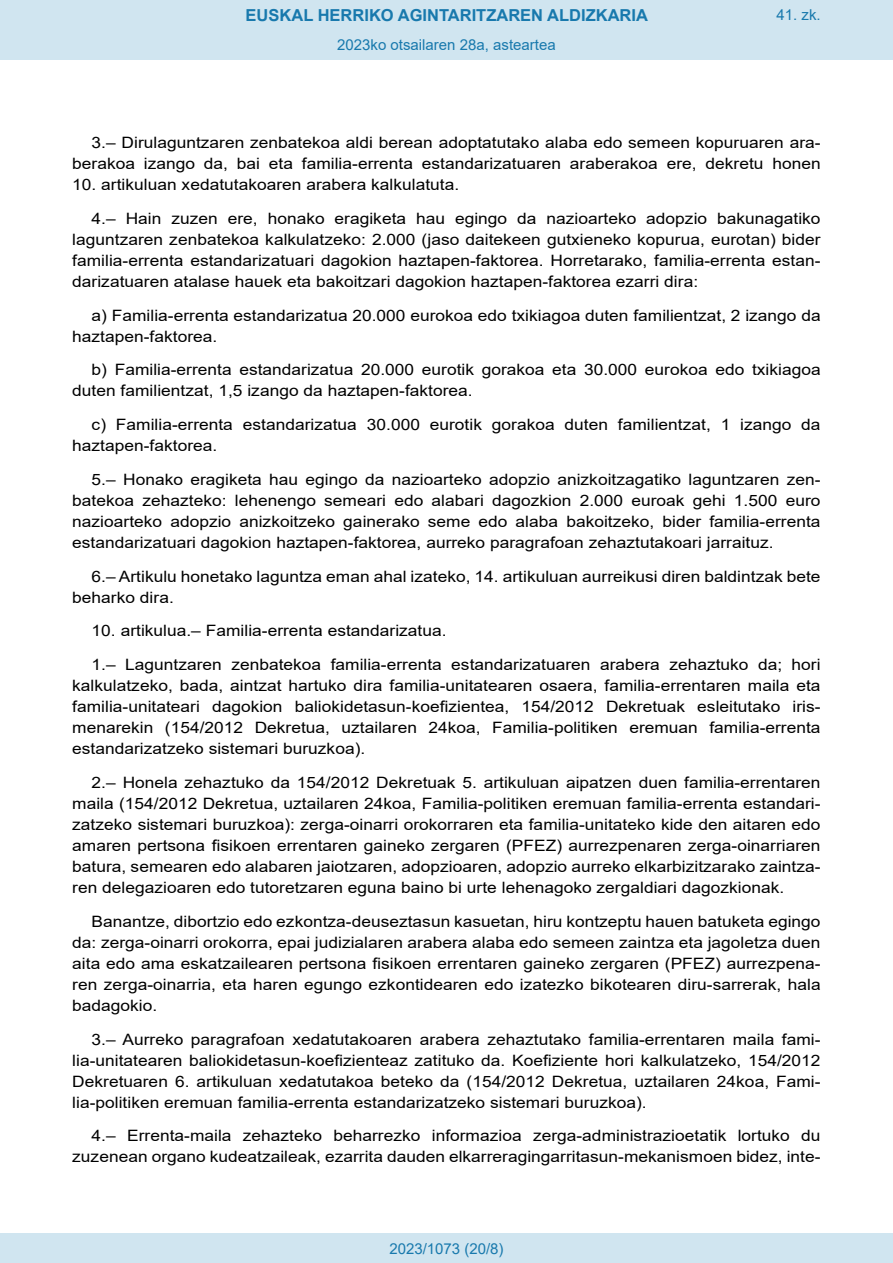
<style>
.page{position:relative;width:893px;height:1263px;background:#fff}
.page>*{position:absolute;margin:0;border:0;box-sizing:border-box;transform-origin:0 0}
.t1{font:700 16.5px "Arial";color:#1879ad}
.BOPVDetalle{font:15.6px/21px "Arial";color:#000;text-align:justify;scale:1.11 1}
.Paginacion_Centro{font:15px "Arial";color:#1879ad}
</style>
<div class="page">
<div style="left:0;top:0;width:893px;height:60px;background:#d0e5f0"></div>
<div style="left:0;top:1233px;width:893px;height:30px;background:#d0e5f0"></div>
<p class="t1" style="left:246px;top:3px;width:404px">EUSKAL HERRIKO AGINTARITZAREN ALDIZKARIA</p>
<p class="Paginacion_Centro" style="left:337px;top:35px;width:220px">2023ko otsailaren 28a, asteartea</p>
<p class="Paginacion_Centro" style="left:776px;top:5px;width:46px">41. zk.</p>
<p class="BOPVDetalle" style="left:72px;top:132px;width:676px;text-align:right">3.– Dirulaguntzaren zenbatekoa aldi berean adoptatutako alaba edo semeen kopuruaren ara&shy;berakoa izango da, bai eta familia-errenta estandarizatuaren araberakoa ere, dekretu honen</p>
<p class="BOPVDetalle" style="left:72px;top:174px;width:350px">10. artikuluan xedatutakoaren arabera kalkulatuta.</p>
<p class="BOPVDetalle" style="left:72px;top:208px;width:676px;text-indent:19px">4.– Hain zuzen ere, honako eragiketa hau egingo da nazioarteko adopzio bakunagatiko laguntzaren zenbatekoa kalkulatzeko: 2.000 (jaso daitekeen gutxieneko kopurua, eurotan) bider familia-errenta estandarizatuari dagokion haztapen-faktorea. Horretarako, familia-errenta estan&shy;darizatuaren atalase hauek eta bakoitzari dagokion haztapen-faktorea ezarri dira:</p>
<p class="BOPVDetalle" style="left:72px;top:305px;width:676px;text-indent:19px">a) Familia-errenta estandarizatua 20.000 eurokoa edo txikiagoa duten familientzat, 2 izango da haztapen-faktorea.</p>
<p class="BOPVDetalle" style="left:72px;top:359px;width:676px;text-indent:19px">b) Familia-errenta estandarizatua 20.000 eurotik gorakoa eta 30.000 eurokoa edo txikiagoa duten familientzat, 1,5 izango da haztapen-faktorea.</p>
<p class="BOPVDetalle" style="left:72px;top:414px;width:676px;text-indent:19px">c) Familia-errenta estandarizatua 30.000 eurotik gorakoa duten familientzat, 1 izango da haztapen-faktorea.</p>
<p class="BOPVDetalle" style="left:72px;top:469px;width:676px;text-indent:19px">5.– Honako eragiketa hau egingo da nazioarteko adopzio anizkoitzagatiko laguntzaren zen&shy;batekoa zehazteko: lehenengo semeari edo alabari dagozkion 2.000 euroak gehi 1.500 euro nazioarteko adopzio anizkoitzeko gainerako seme edo alaba bakoitzeko, bider familia-errenta estandarizatuari dagokion haztapen-faktorea, aurreko paragrafoan zehaztutakoari jarraituz.</p>
<p class="BOPVDetalle" style="left:72px;top:566px;width:676px;text-indent:19px">6.– Artikulu honetako laguntza eman ahal izateko, 14. artikuluan aurreikusi diren baldintzak bete beharko dira.</p>
<p class="BOPVDetalle" style="left:92px;top:620px;width:321px">10. artikulua.– Familia-errenta estandarizatua.</p>
<p class="BOPVDetalle" style="left:72px;top:654px;width:676px;text-indent:19px">1.– Laguntzaren zenbatekoa familia-errenta estandarizatuaren arabera zehaztuko da; hori kalkulatzeko, bada, aintzat hartuko dira familia-unitatearen osaera, familia-errentaren maila eta familia-unitateari dagokion baliokidetasun-koefizientea, 154/2012 Dekretuak esleitutako iris&shy;menarekin (154/2012 Dekretua, uztailaren 24koa, Familia-politiken eremuan familia-errenta estandarizatzeko sistemari buruzkoa).</p>
<p class="BOPVDetalle" style="left:72px;top:772px;width:676px;text-indent:19px">2.– Honela zehaztuko da 154/2012 Dekretuak 5. artikuluan aipatzen duen familia-errentaren maila (154/2012 Dekretua, uztailaren 24koa, Familia-politiken eremuan familia-errenta estandari&shy;zatzeko sistemari buruzkoa): zerga-oinarri orokorraren eta familia-unitateko kide den aitaren edo amaren pertsona fisikoen errentaren gaineko zergaren (PFEZ) aurrezpenaren zerga-oinarriaren batura, semearen edo alabaren jaiotzaren, adopzioaren, adopzio aurreko elkarbizitzarako zaintza&shy;ren delegazioaren edo tutoretzaren eguna baino bi urte lehenagoko zergaldiari dagozkionak.</p>
<p class="BOPVDetalle" style="left:72px;top:911px;width:676px;text-indent:19px">Banantze, dibortzio edo ezkontza-deuseztasun kasuetan, hiru kontzeptu hauen batuketa egingo da: zerga-oinarri orokorra, epai judizialaren arabera alaba edo semeen zaintza eta jagoletza duen aita edo ama eskatzailearen pertsona fisikoen errentaren gaineko zergaren (PFEZ) aurrezpena&shy;ren zerga-oinarria, eta haren egungo ezkontidearen edo izatezko bikotearen diru-sarrerak, hala badagokio.</p>
<p class="BOPVDetalle" style="left:72px;top:1028px;width:676px;text-indent:19px">3.– Aurreko paragrafoan xedatutakoaren arabera zehaztutako familia-errentaren maila fami&shy;lia-unitatearen baliokidetasun-koefizienteaz zatituko da. Koefiziente hori kalkulatzeko, 154/2012<br>Dekretuaren 6. artikuluan xedatutakoa beteko da (154/2012 Dekretua, uztailaren 24koa, Fami&shy;lia-politiken eremuan familia-errenta estandarizatzeko sistemari buruzkoa).</p>
<p class="BOPVDetalle" style="left:72px;top:1125px;width:676px;text-align:right">4.– Errenta-maila zehazteko beharrezko informazioa zerga-administrazioetatik lortuko du zuzenean organo kudeatzaileak, ezarrita dauden elkarreragingarritasun-mekanismoen bidez, inte-</p>
<p class="Paginacion_Centro" style="left:389px;top:1238px;width:116px">2023/1073 (20/8)</p>
</div>
